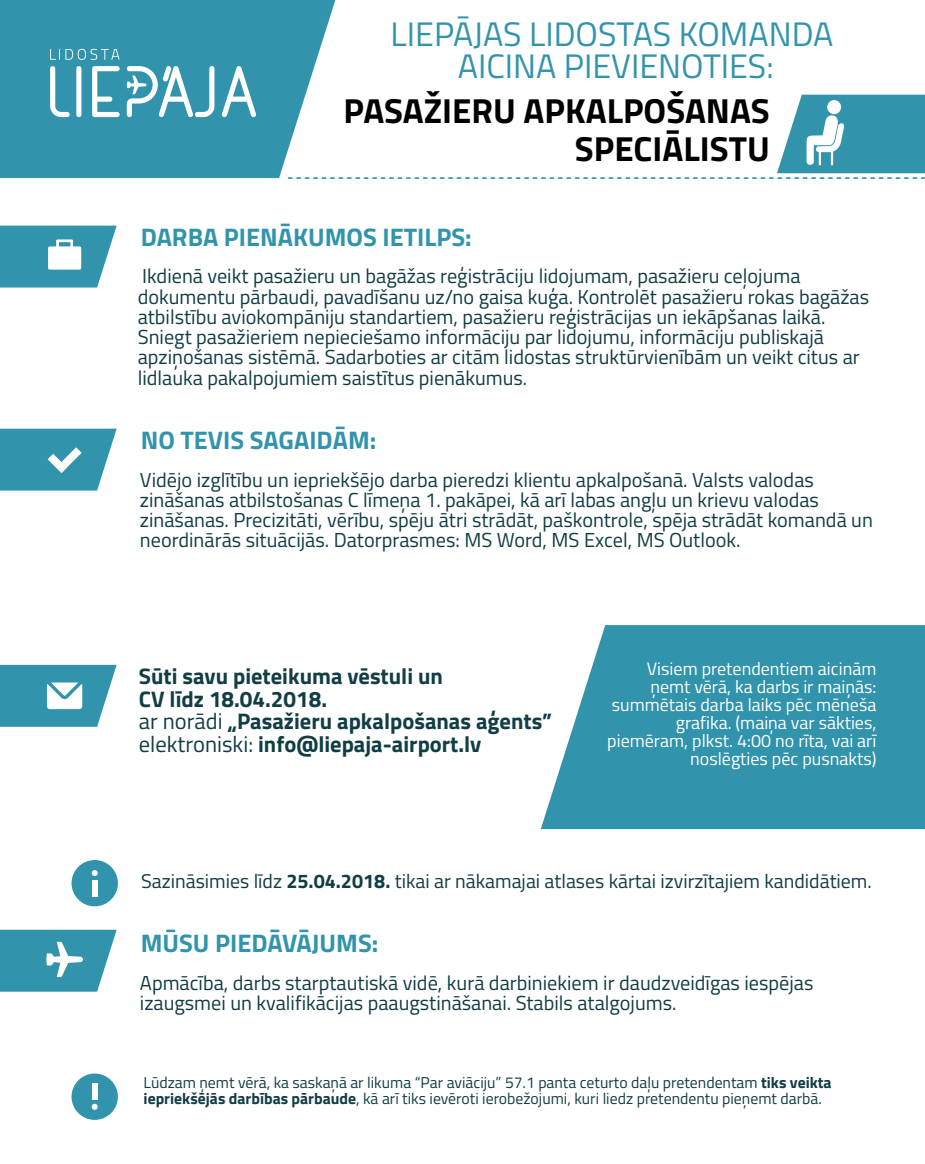
<style>
.page{position:relative;width:925px;height:1164px;background:#fff}
.page>*{position:absolute;margin:0;border:0;box-sizing:border-box;transform-origin:0 0}
.t1{font:700 34.88px/38.2px "Titillium Web";color:#000002;text-align:right}
.t2{font:33.98px/31.5px "Titillium Web";color:#3194ac;text-align:center}
.t3{font:700 25.43px "Titillium Web";color:#3194ac}
.t4{font:700 22.5px/22.5px "Titillium Web";color:#113d45}
.t5{font:20.25px/20.2px "Titillium Web";color:#113d45}
.t6{font:19.8px "Titillium Web";color:#113d45}
.t7{font:18px/18px "Titillium Web";color:#fff;text-align:right}
.t8{font:15.75px/15.8px "Titillium Web";color:#113d45}
.s1{font-weight:400}
.s2{font-weight:700}
</style>
<div class="page">
<svg style="left:541px;top:625px;width:384px;height:204px;background:#429cb2"></svg>
<div style="left:0;top:0;width:335px;height:178px;background:#3194ac"></div>
<svg style="left:50px;top:49px;width:70px;height:11px"></svg>
<svg style="left:50px;top:66px;width:206px;height:51px"></svg>
<svg style="left:0;top:226px;width:117px;height:61px"></svg>
<svg style="left:0;top:429px;width:117px;height:61px;background:#4ba1b6"></svg>
<svg style="left:0;top:929px;width:117px;height:62px;background:#51a4b9"></svg>
<div style="left:71px;top:860px;width:47px;height:46px;background:#3194ac;border-radius:50%"></div>
<div style="left:92px;top:880px;width:5px;height:16px;background:#fff"></div>
<svg style="left:92px;top:870px;width:6px;height:6px"></svg>
<div style="left:71px;top:1073px;width:47px;height:47px;background:#3194ac;border-radius:50%"></div>
<div style="left:92px;top:1083px;width:5px;height:17px;background:#fff"></div>
<div style="left:92px;top:1103px;width:6px;height:7px;background:#fff;border-radius:50%"></div>
<svg style="left:0;top:665px;width:117px;height:62px"></svg>
<svg style="left:287px;top:95px;width:638px;height:84px"></svg>
<h2 class="t2" style="left:390px;top:17px;width:444px">LIEPĀJAS LIDOSTAS KOMANDA<br>AICINA PIEVIENOTIES:</h2>
<h1 class="t1" style="left:343px;top:90px;width:427px">PASAŽIERU APKALPOŠANAS<br>SPECIĀLISTU</h1>
<p class="t3" style="left:141px;top:218px;width:332px">DARBA PIENĀKUMOS IETILPS:</p>
<p class="t5" style="left:138px;top:265px;width:733px">Ikdienā veikt pasažieru un bagāžas reģistrāciju lidojumam, pasažieru ceļojuma dokumentu pārbaudi, pavadīšanu uz/no gaisa kuģa. Kontrolēt pasažieru rokas bagāžas atbilstību aviokompāniju standartiem, pasažieru reģistrācijas un iekāpšanas laikā.<br>Sniegt pasažieriem nepieciešamo informāciju par lidojumu, informāciju publiskajā apziņošanas sistēmā. Sadarboties ar citām lidostas struktūrvienībām un veikt citus ar lidlauka pakalpojumiem saistītus pienākumus.</p>
<p class="t3" style="left:141px;top:421px;width:237px">NO TEVIS SAGAIDĀM:</p>
<p class="t5" style="left:140px;top:468px;width:734px">Vidējo izglītību un iepriekšējo darba pieredzi klientu apkalpošanā. Valsts valodas zināšanas atbilstošanas C līmeņa 1. pakāpei, kā arī labas angļu un krievu valodas zināšanas. Precizitāti, vērību, spēju ātri strādāt, paškontrole, spēja strādāt komandā un neordinārās situācijās. Datorprasmes: MS Word, MS Excel, MS Outlook.</p>
<p class="t4" style="left:139px;top:664px;width:415px">Sūti savu pieteikuma vēstuli un<br>CV līdz 18.04.2018.<br><span class="s1">ar norādi</span> „Pasažieru apkalpošanas aģents” <span class="s1">elektroniski:</span> info@liepaja-airport.lv</p>
<p class="t7" style="left:607px;top:658px;width:271px">Visiem pretendentiem aicinām ņemt vērā, ka darbs ir maiņās: summētais darba laiks pēc mēneša grafika. (maiņa var sākties, piemēram, plkst. 4:00 no rīta, vai arī noslēgties pēc pusnakts)</p>
<p class="t6" style="left:141px;top:866px;width:732px">Sazināsimies līdz <span class="s2">25.04.2018.</span> tikai ar nākamajai atlases kārtai izvirzītajiem kandidātiem.</p>
<p class="t3" style="left:141px;top:923px;width:239px">MŪSU PIEDĀVĀJUMS:</p>
<p class="t5" style="left:140px;top:972px;width:675px">Apmācība, darbs starptautiskā vidē, kurā darbiniekiem ir daudzveidīgas iespējas izaugsmei un kvalifikācijas paaugstināšanai. Stabils atalgojums.</p>
<p class="t8" style="left:144px;top:1074px;width:689px">Lūdzam ņemt vērā, ka saskaņā ar likuma “Par aviāciju” 57.1 panta ceturto daļu pretendentam <span class="s2">tiks veikta iepriekšējās darbības pārbaude</span>, kā arī tiks ievēroti ierobežojumi, kuri liedz pretendentu pieņemt darbā.</p>
</div>
